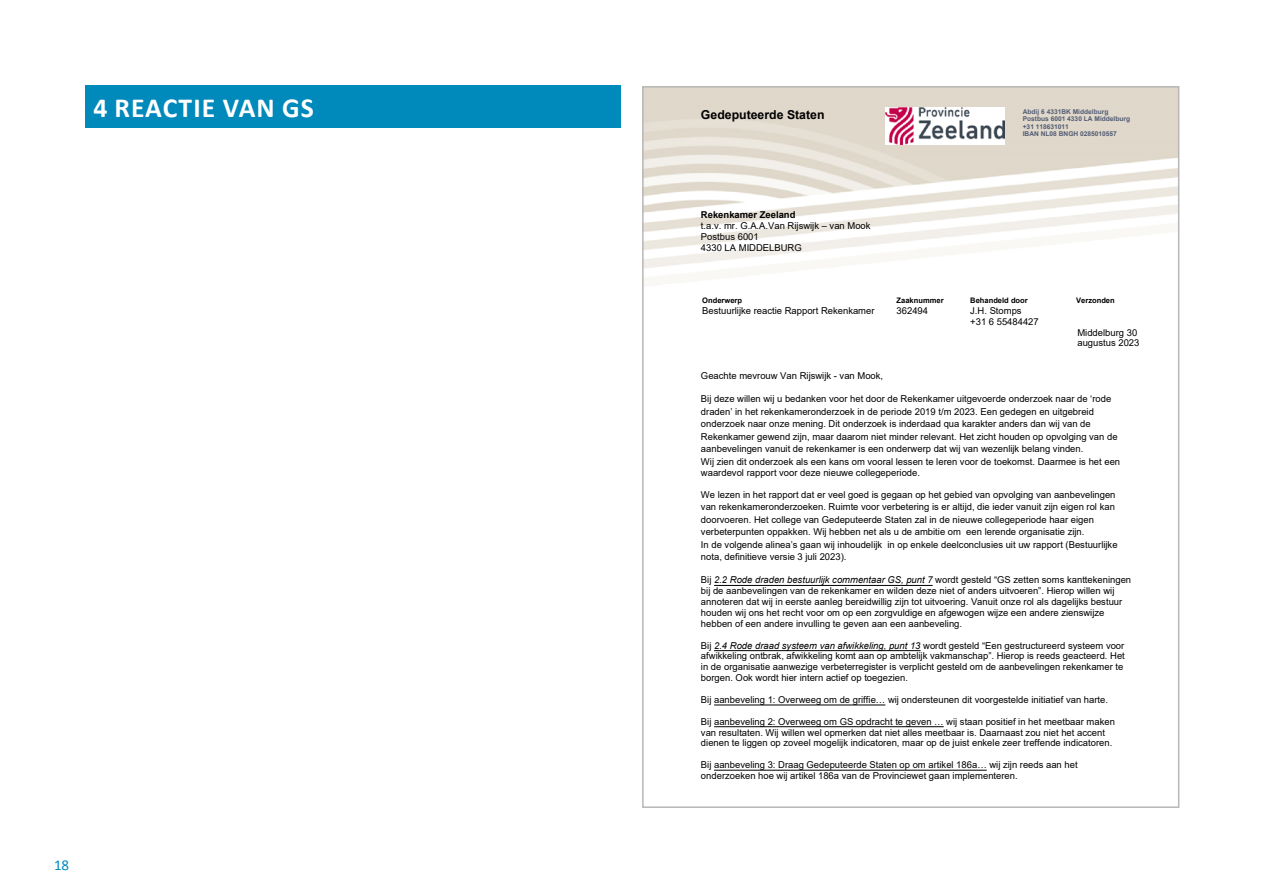
<style>
.page{position:relative;width:1263px;height:893px;background:#fff}
.page>*{position:absolute;margin:0;border:0;box-sizing:border-box;transform-origin:0 0}
.t1{font:700 27.6px "Calibri";letter-spacing:.04em;color:#fff}
.t2{font:15px "Calibri";color:#0089bb}
.t3{font:700 12.3px "Arial";color:#000}
.t4{font:9.45px/10.8px "Arial";color:#000}
.t5{font:700 9.45px "Arial";color:#000}
.t6{font:700 7.5px "Arial";color:#000}
.t7{font:700 6.6px/7.6px "Arial";color:#525c74}
.s1{font-style:italic}
</style>
<div class="page">
<div style="left:85px;top:85px;width:536px;height:43px;background:#0089bb"></div>
<img style="left:645px;top:89px;width:531px;height:197px">
<hr style="left:714px;top:585px;width:219px;height:1px;background:#000">
<hr style="left:714px;top:650px;width:206px;height:1px;background:#000">
<hr style="left:714px;top:705px;width:171px;height:1px;background:#000">
<hr style="left:714px;top:726px;width:230px;height:1px;background:#000">
<hr style="left:714px;top:770px;width:273px;height:1px;background:#000">
<img style="left:885px;top:107px;width:120px;height:37px">
<h1 class="t1" style="left:94px;top:88px;width:222px">4 REACTIE VAN GS</h1>
<h2 class="t2" style="left:54px;top:854px;width:17px">18</h2>
<h3 class="t3" style="left:701px;top:106px;width:125px">Gedeputeerde Staten</h3>
<p class="t7" style="left:1023px;top:107px;width:109px">Abdij 6 4331BK Middelburg<br>Postbus 6001 4330 LA Middelburg +31 118631011<br>IBAN NL08 BNGH 0285010557</p>
<p class="t5" style="left:701px;top:208px;width:96px">Rekenkamer Zeeland</p>
<p class="t4" style="left:701px;top:220px;width:171px">t.a.v. mr. G.A.A.Van Rijswijk – van Mook<br>Postbus 6001<br>4330 LA MIDDELBURG</p>
<p class="t6" style="left:702px;top:295px;width:41px">Onderwerp</p>
<p class="t4" style="left:702px;top:305px;width:174px">Bestuurlijke reactie Rapport Rekenkamer</p>
<p class="t6" style="left:896px;top:295px;width:49px">Zaaknummer</p>
<p class="t4" style="left:896px;top:305px;width:33px">362494</p>
<p class="t6" style="left:970px;top:295px;width:59px">Behandeld door</p>
<p class="t4" style="left:970px;top:305px;width:70px">J.H. Stomps +31 6 55484427</p>
<p class="t6" style="left:1076px;top:295px;width:40px">Verzonden</p>
<p class="t4" style="left:1077px;top:327px;width:64px">Middelburg 30 augustus 2023</p>
<p class="t4" style="left:701px;top:370px;width:184px">Geachte mevrouw Van Rijswijk - van Mook,</p>
<p class="t4" style="left:701px;top:393px;width:421px;line-height:12.5px">Bij deze willen wij u bedanken voor het door de Rekenkamer uitgevoerde onderzoek naar de ‘rode draden’ in het rekenkameronderzoek in de periode 2019 t/m 2023. Een gedegen en uitgebreid onderzoek naar onze mening. Dit onderzoek is inderdaad qua karakter anders dan wij van de Rekenkamer gewend zijn, maar daarom niet minder relevant. Het zicht houden op opvolging van de aanbevelingen vanuit de rekenkamer is een onderwerp dat wij van wezenlijk belang vinden.<br>Wij zien dit onderzoek als een kans om vooral lessen te leren voor de toekomst. Daarmee is het een</p>
<p class="t4" style="left:701px;top:467px;width:221px">waardevol rapport voor deze nieuwe collegeperiode.</p>
<p class="t4" style="left:701px;top:488px;width:418px;line-height:12.5px">We lezen in het rapport dat er veel goed is gegaan op het gebied van opvolging van aanbevelingen van rekenkameronderzoeken. Ruimte voor verbetering is er altijd, die ieder vanuit zijn eigen rol kan doorvoeren. Het college van Gedeputeerde Staten zal in de nieuwe collegeperiode haar eigen verbeterpunten oppakken. Wij hebben net als u de ambitie om een lerende organisatie zijn.<br>In de volgende alinea’s gaan wij inhoudelijk in op enkele deelconclusies uit uw rapport (Bestuurlijke nota, definitieve versie 3 juli 2023).</p>
<p class="t4" style="left:701px;top:575px;width:432px">Bij <span class="s1">2.2 Rode draden bestuurlijk commentaar GS, punt 7</span> wordt gesteld “GS zetten soms kanttekeningen bij de aanbevelingen van de rekenkamer en wilden deze niet of anders uitvoeren”. Hierop willen wij annoteren dat wij in eerste aanleg bereidwillig zijn tot uitvoering. Vanuit onze rol als dagelijks bestuur houden wij ons het recht voor om op een zorgvuldige en afgewogen wijze een andere zienswijze hebben of een andere invulling te geven aan een aanbeveling.</p>
<p class="t4" style="left:701px;top:640px;width:425px">Bij <span class="s1">2.4 Rode draad systeem van afwikkeling, punt 13</span> wordt gesteld “Een gestructureerd systeem voor afwikkeling ontbrak, afwikkeling komt aan op ambtelijk vakmanschap”. Hierop is reeds geacteerd. Het in de organisatie aanwezige verbeterregister is verplicht gesteld om de aanbevelingen rekenkamer te borgen. Ook wordt hier intern actief op toegezien.</p>
<p class="t4" style="left:701px;top:694px;width:409px">Bij aanbeveling 1: Overweeg om de griffie… wij ondersteunen dit voorgestelde initiatief van harte.</p>
<p class="t4" style="left:701px;top:716px;width:415px">Bij aanbeveling 2: Overweeg om GS opdracht te geven … wij staan positief in het meetbaar maken van resultaten. Wij willen wel opmerken dat niet alles meetbaar is. Daarnaast zou niet het accent dienen te liggen op zoveel mogelijk indicatoren, maar op de juist enkele zeer treffende indicatoren.</p>
<p class="t4" style="left:701px;top:759px;width:378px">Bij aanbeveling 3: Draag Gedeputeerde Staten op om artikel 186a… wij zijn reeds aan het onderzoeken hoe wij artikel 186a van de Provinciewet gaan implementeren.</p>
</div>
